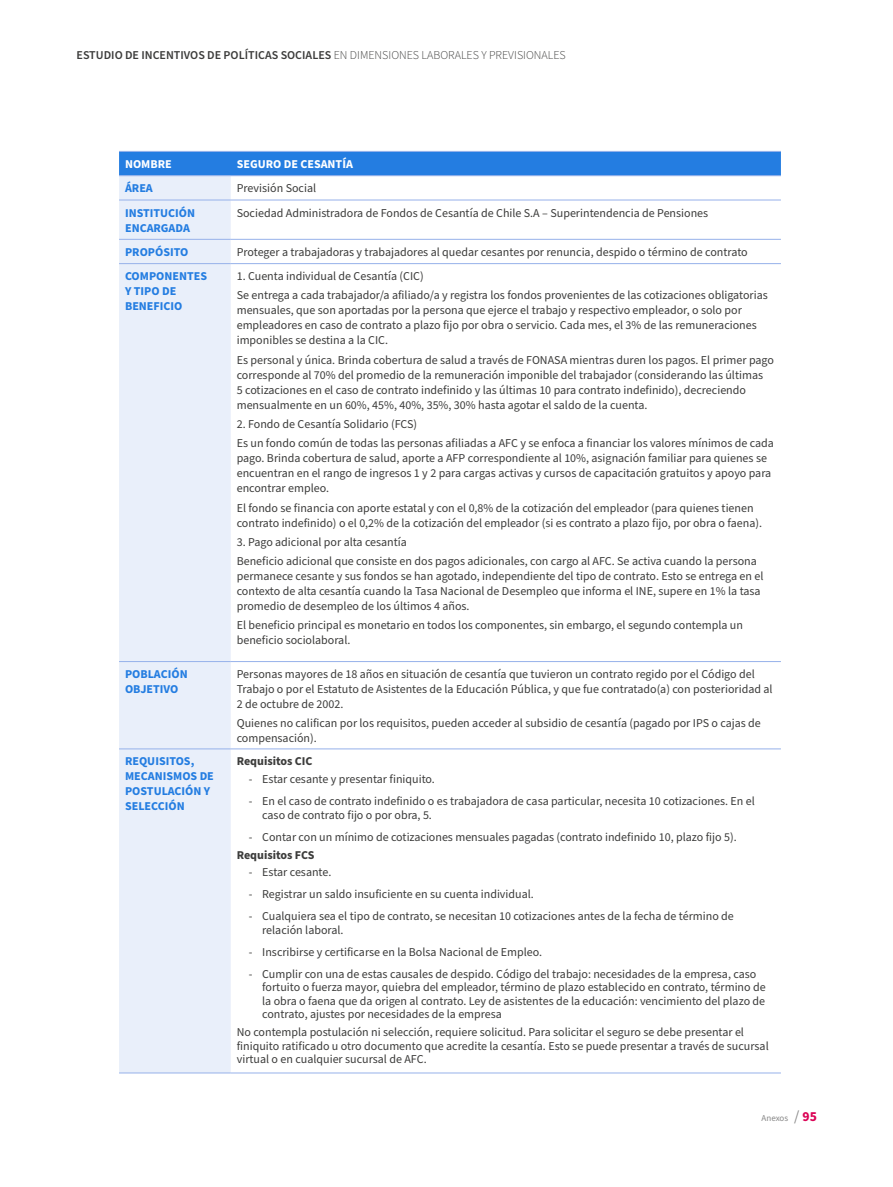
<style>
.page{position:relative;width:893px;height:1187px;background:#fff}
.page>*{position:absolute;margin:0;border:0;box-sizing:border-box;transform-origin:0 0}
.Textos_tabla1{font:12px/15px "Source Sans Pro";color:#3c3c3b}
.parrafo_punteo-numerico_tabla{font:12px/13.5px "Source Sans Pro";color:#3c3c3b}
.parrafo_lateral_izq{font:700 12px/15px "Source Sans Pro";color:#247de1}
.t1{font:600 12px "Source Sans Pro";color:#3c3c3b}
.Textos_tabla1-2{font:700 12px "Source Sans Pro";color:#3c3c3b}
.encabezados{font:700 12px "Source Sans Pro";color:#fff}
.t2{font:9px "Source Sans Pro";color:#878787}
.s1{font-weight:300}
.s2{font-size:15px}
.s3{font-weight:700;font-size:13.5px;color:#db0355}
</style>
<div class="page">
<div style="left:119px;top:152px;width:662px;height:23px;background:#247de1"></div>
<div style="left:119px;top:176px;width:112px;height:896px;background:#e9effa"></div>
<hr style="left:119px;top:200px;width:112px;height:1px;background:#96b1ea">
<hr style="left:231px;top:200px;width:550px;height:1px;background:#96b1ea">
<hr style="left:119px;top:239px;width:112px;height:1px;background:#96b1ea">
<hr style="left:231px;top:239px;width:550px;height:1px;background:#96b1ea">
<hr style="left:119px;top:263px;width:112px;height:1px;background:#96b1ea">
<hr style="left:231px;top:263px;width:550px;height:1px;background:#96b1ea">
<hr style="left:119px;top:661px;width:112px;height:1px;background:#96b1ea">
<hr style="left:231px;top:661px;width:550px;height:1px;background:#96b1ea">
<hr style="left:119px;top:748px;width:112px;height:1px;background:#96b1ea">
<hr style="left:231px;top:748px;width:550px;height:1px;background:#96b1ea">
<hr style="left:119px;top:1072px;width:112px;height:1px;background:#96b1ea">
<hr style="left:231px;top:1072px;width:550px;height:1px;background:#96b1ea">
<hr style="left:119px;top:151px;width:112px;height:1px;background:#96b1ea">
<hr style="left:231px;top:151px;width:550px;height:1px;background:#96b1ea">
<hr style="left:119px;top:175px;width:112px;height:1px;background:#96b1ea">
<hr style="left:231px;top:175px;width:550px;height:1px;background:#96b1ea">
<p class="t1" style="left:77px;top:47px;width:491px">ESTUDIO DE INCENTIVOS DE POLÍTICAS SOCIALES <span class="s1">EN DIMENSIONES LABORALES Y PREVISIONALES</span></p>
<p class="encabezados" style="left:125px;top:156px;width:48px">NOMBRE</p>
<p class="encabezados" style="left:237px;top:156px;width:118px">SEGURO DE CESANTÍA</p>
<p class="parrafo_lateral_izq" style="left:125px;top:181px;width:29px">ÁREA</p>
<p class="Textos_tabla1" style="left:237px;top:181px;width:81px">Previsión Social</p>
<p class="parrafo_lateral_izq" style="left:125px;top:205px;width:72px">INSTITUCIÓN<br>ENCARGADA</p>
<p class="Textos_tabla1" style="left:237px;top:205px;width:473px">Sociedad Administradora de Fondos de Cesantía de Chile S.A – Superintendencia de Pensiones</p>
<p class="parrafo_lateral_izq" style="left:125px;top:245px;width:65px">PROPÓSITO</p>
<p class="Textos_tabla1" style="left:237px;top:245px;width:512px">Proteger a trabajadoras y trabajadores al quedar cesantes por renuncia, despido o término de contrato</p>
<p class="parrafo_lateral_izq" style="left:125px;top:269px;width:84px">COMPONENTES<br>Y TIPO DE<br>BENEFICIO</p>
<p class="Textos_tabla1" style="left:237px;top:269px;width:188px">1. Cuenta individual de Cesantía (CIC)</p>
<p class="Textos_tabla1" style="left:237px;top:288px;width:533px">Se entrega a cada trabajador/a afiliado/a y registra los fondos provenientes de las cotizaciones obligatorias mensuales, que son aportadas por la persona que ejerce el trabajo y respectivo empleador, o solo por empleadores en caso de contrato a plazo fijo por obra o servicio. Cada mes, el 3% de las remuneraciones imponibles se destina a la CIC.</p>
<p class="Textos_tabla1" style="left:237px;top:352px;width:539px">Es personal y única. Brinda cobertura de salud a través de FONASA mientras duren los pagos. El primer pago corresponde al 70% del promedio de la remuneración imponible del trabajador (considerando las últimas<br>5 cotizaciones en el caso de contrato indefinido y las últimas 10 para contrato indefinido), decreciendo mensualmente en un 60%, 45%, 40%, 35%, 30% hasta agotar el saldo de la cuenta.</p>
<p class="Textos_tabla1" style="left:237px;top:417px;width:182px">2. Fondo de Cesantía Solidario (FCS)</p>
<p class="Textos_tabla1" style="left:237px;top:436px;width:539px">Es un fondo común de todas las personas afiliadas a AFC y se enfoca a financiar los valores mínimos de cada pago. Brinda cobertura de salud, aporte a AFP correspondiente al 10%, asignación familiar para quienes se encuentran en el rango de ingresos 1 y 2 para cargas activas y cursos de capacitación gratuitos y apoyo para encontrar empleo.</p>
<p class="Textos_tabla1" style="left:237px;top:500px;width:527px">El fondo se financia con aporte estatal y con el 0,8% de la cotización del empleador (para quienes tienen contrato indefinido) o el 0,2% de la cotización del empleador (si es contrato a plazo fijo, por obra o faena).</p>
<p class="Textos_tabla1" style="left:237px;top:534px;width:172px">3. Pago adicional por alta cesantía</p>
<p class="Textos_tabla1" style="left:237px;top:554px;width:528px">Beneficio adicional que consiste en dos pagos adicionales, con cargo al AFC. Se activa cuando la persona permanece cesante y sus fondos se han agotado, independiente del tipo de contrato. Esto se entrega en el contexto de alta cesantía cuando la Tasa Nacional de Desempleo que informa el INE, supere en 1% la tasa promedio de desempleo de los últimos 4 años.</p>
<p class="Textos_tabla1" style="left:237px;top:618px;width:508px">El beneficio principal es monetario en todos los componentes, sin embargo, el segundo contempla un beneficio sociolaboral.</p>
<p class="parrafo_lateral_izq" style="left:125px;top:667px;width:64px">POBLACIÓN<br>OBJETIVO</p>
<p class="Textos_tabla1" style="left:237px;top:667px;width:537px">Personas mayores de 18 años en situación de cesantía que tuvieron un contrato regido por el Código del<br>Trabajo o por el Estatuto de Asistentes de la Educación Pública, y que fue contratado(a) con posterioridad al<br>2 de octubre de 2002.</p>
<p class="Textos_tabla1" style="left:237px;top:716px;width:526px">Quienes no califican por los requisitos, pueden acceder al subsidio de cesantía (pagado por IPS o cajas de compensación).</p>
<p class="parrafo_lateral_izq" style="left:125px;top:754px;width:90px">REQUISITOS,<br>MECANISMOS DE<br>POSTULACIÓN Y<br>SELECCIÓN</p>
<p class="Textos_tabla1-2" style="left:237px;top:753px;width:77px">Requisitos CIC</p>
<p class="parrafo_punteo-numerico_tabla" style="left:249px;top:772px;width:188px">- Estar cesante y presentar finiquito.</p>
<p class="parrafo_punteo-numerico_tabla" style="left:262px;top:794px;width:494px;text-indent:-14px">- En el caso de contrato indefinido o es trabajadora de casa particular, necesita 10 cotizaciones. En el caso de contrato fijo o por obra, 5.</p>
<p class="parrafo_punteo-numerico_tabla" style="left:249px;top:830px;width:489px">- Contar con un mínimo de cotizaciones mensuales pagadas (contrato indefinido 10, plazo fijo 5).</p>
<p class="Textos_tabla1-2" style="left:237px;top:846px;width:79px">Requisitos FCS</p>
<p class="parrafo_punteo-numerico_tabla" style="left:249px;top:865px;width:84px">- Estar cesante.</p>
<p class="parrafo_punteo-numerico_tabla" style="left:249px;top:887px;width:287px">- Registrar un saldo insuficiente en su cuenta individual.</p>
<p class="parrafo_punteo-numerico_tabla" style="left:262px;top:909px;width:473px;text-indent:-14px">- Cualquiera sea el tipo de contrato, se necesitan 10 cotizaciones antes de la fecha de término de relación laboral.</p>
<p class="parrafo_punteo-numerico_tabla" style="left:249px;top:945px;width:295px">- Inscribirse y certificarse en la Bolsa Nacional de Empleo.</p>
<p class="parrafo_punteo-numerico_tabla" style="left:262px;top:967px;width:505px;text-indent:-14px">- Cumplir con una de estas causales de despido. Código del trabajo: necesidades de la empresa, caso fortuito o fuerza mayor, quiebra del empleador, término de plazo establecido en contrato, término de la obra o faena que da origen al contrato. Ley de asistentes de la educación: vencimiento del plazo de contrato, ajustes por necesidades de la empresa</p>
<p class="Textos_tabla1" style="left:237px;top:1025px;width:533px;line-height:13.5px">No contempla postulación ni selección, requiere solicitud. Para solicitar el seguro se debe presentar el finiquito ratificado u otro documento que acredite la cesantía. Esto se puede presentar a través de sucursal virtual o en cualquier sucursal de AFC.</p>
<p class="t2" style="left:761px;top:1111px;width:57px">Anexos <span class="s2">/</span> <span class="s3">95</span></p>
</div>
